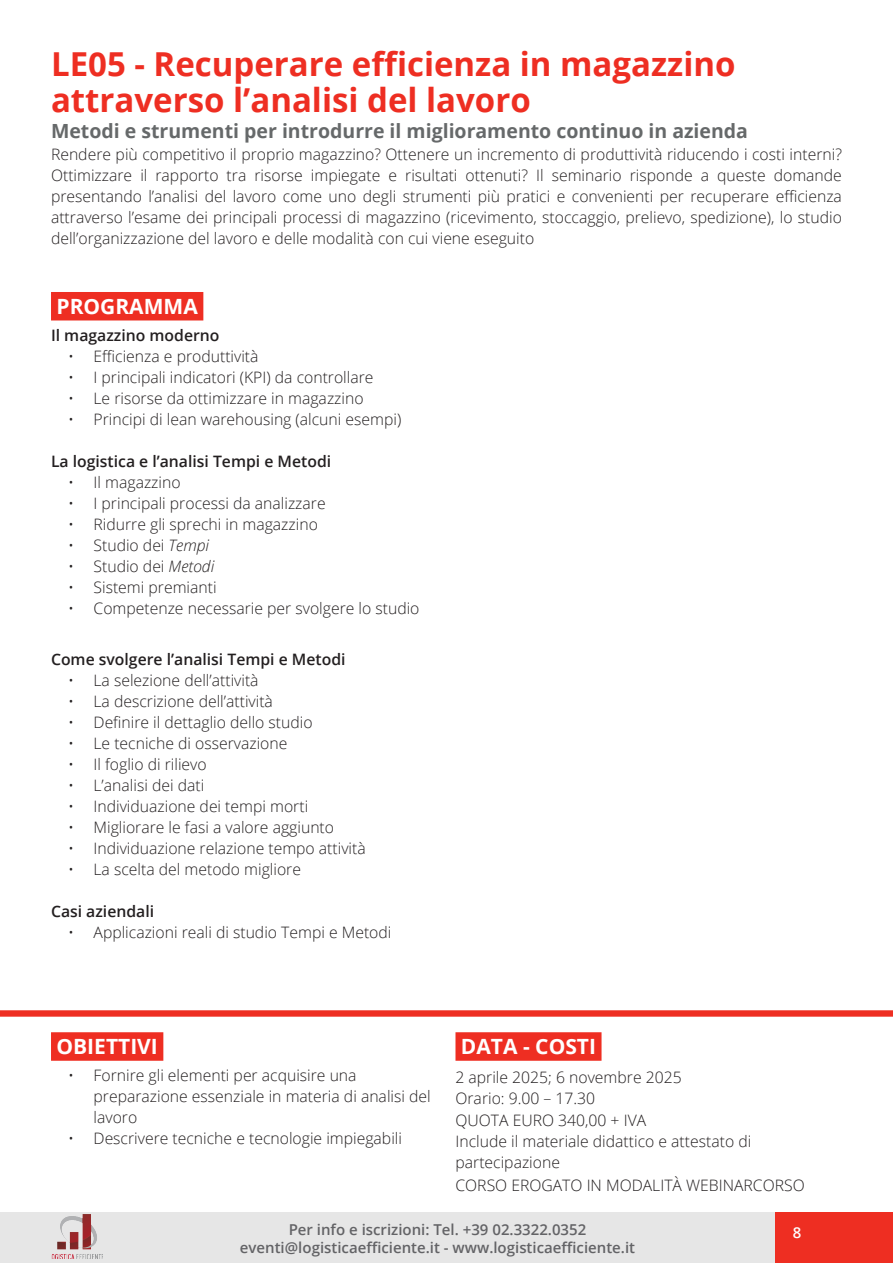
<style>
.page{position:relative;width:893px;height:1263px;background:#fff}
.page>*{position:absolute;margin:0;border:0;box-sizing:border-box;transform-origin:0 0}
.titolo_grigio{font:700 33px/36px "Open Sans";color:#ee2e22}
.t1{font:700 21px "Open Sans";color:#fff}
.titolo_grigio-2{font:700 19.5px "Open Sans";color:#66696a}
.paragrafo-corso{font:300 15.75px/21px "Open Sans";color:#231f20}
.t2{font:600 15.75px "Open Sans";color:#231f20}
.t3{font:600 15px/18px "Open Sans";color:#636366;text-align:center}
.t4{font:600 15px "Open Sans";color:#fff}
.s1{font-style:italic}
</style>
<div class="page">
<div style="left:0;top:1212px;width:893px;height:51px;background:#e6e6e6"></div>
<img style="left:51px;top:1215px;width:52px;height:44px">
<div style="left:776px;top:1212px;width:117px;height:51px;background:#ee2e22"></div>
<div style="left:0;top:1010px;width:893px;height:7px;background:#ee2e22"></div>
<div style="left:51px;top:1032px;width:112px;height:29px;background:#ee2e22"></div>
<div style="left:455px;top:1032px;width:146px;height:29px;background:#ee2e22"></div>
<div style="left:51px;top:292px;width:152px;height:28px;background:#ee2e22"></div>
<p class="titolo_grigio" style="left:51px;top:45px;width:686px">LE05 - Recuperare efficienza in magazzino attraverso l’analisi del lavoro</p>
<p class="titolo_grigio-2" style="left:51px;top:117px;width:698px">Metodi e strumenti per introdurre il miglioramento continuo in azienda</p>
<p class="paragrafo-corso" style="left:51px;top:144px;width:792px;text-align:justify">Rendere più competitivo il proprio magazzino? Ottenere un incremento di produttività riducendo i costi interni?<br>Ottimizzare il rapporto tra risorse impiegate e risultati ottenuti? Il seminario risponde a queste domande presentando l’analisi del lavoro come uno degli strumenti più pratici e convenienti per recuperare efficienza attraverso l’esame dei principali processi di magazzino (ricevimento, stoccaggio, prelievo, spedizione), lo studio dell’organizzazione del lavoro e delle modalità con cui viene eseguito</p>
<p class="t1" style="left:56px;top:291px;width:143px">PROGRAMMA</p>
<p class="t2" style="left:51px;top:324px;width:170px">Il magazzino moderno</p>
<p class="paragrafo-corso" style="left:68px;top:345px;width:192px">• Efficienza e produttività</p>
<p class="paragrafo-corso" style="left:68px;top:366px;width:307px">• I principali indicatori (KPI) da controllare</p>
<p class="paragrafo-corso" style="left:68px;top:387px;width:297px">• Le risorse da ottimizzare in magazzino</p>
<p class="paragrafo-corso" style="left:68px;top:408px;width:335px">• Principi di lean warehousing (alcuni esempi)</p>
<p class="t2" style="left:51px;top:450px;width:282px">La logistica e l’analisi Tempi e Metodi</p>
<p class="paragrafo-corso" style="left:68px;top:471px;width:114px">• Il magazzino</p>
<p class="paragrafo-corso" style="left:68px;top:492px;width:259px">• I principali processi da analizzare</p>
<p class="paragrafo-corso" style="left:68px;top:513px;width:251px">• Ridurre gli sprechi in magazzino</p>
<p class="paragrafo-corso" style="left:68px;top:534px;width:143px">• Studio dei <span class="s1">Tempi</span></p>
<p class="paragrafo-corso" style="left:68px;top:555px;width:148px">• Studio dei <span class="s1">Metodi</span></p>
<p class="paragrafo-corso" style="left:68px;top:576px;width:150px">• Sistemi premianti</p>
<p class="paragrafo-corso" style="left:68px;top:597px;width:353px">• Competenze necessarie per svolgere lo studio</p>
<p class="t2" style="left:51px;top:648px;width:296px">Come svolgere l’analisi Tempi e Metodi</p>
<p class="paragrafo-corso" style="left:68px;top:669px;width:192px">• La selezione dell’attività</p>
<p class="paragrafo-corso" style="left:68px;top:690px;width:206px">• La descrizione dell’attività</p>
<p class="paragrafo-corso" style="left:68px;top:711px;width:246px">• Definire il dettaglio dello studio</p>
<p class="paragrafo-corso" style="left:68px;top:732px;width:221px">• Le tecniche di osservazione</p>
<p class="paragrafo-corso" style="left:68px;top:753px;width:140px">• Il foglio di rilievo</p>
<p class="paragrafo-corso" style="left:68px;top:774px;width:138px">• L’analisi dei dati</p>
<p class="paragrafo-corso" style="left:68px;top:795px;width:242px">• Individuazione dei tempi morti</p>
<p class="paragrafo-corso" style="left:68px;top:816px;width:268px">• Migliorare le fasi a valore aggiunto</p>
<p class="paragrafo-corso" style="left:68px;top:837px;width:299px">• Individuazione relazione tempo attività</p>
<p class="paragrafo-corso" style="left:68px;top:858px;width:235px">• La scelta del metodo migliore</p>
<p class="t2" style="left:51px;top:900px;width:105px">Casi aziendali</p>
<p class="paragrafo-corso" style="left:68px;top:921px;width:325px">• Applicazioni reali di studio Tempi e Metodi</p>
<p class="t1" style="left:56px;top:1031px;width:103px">OBIETTIVI</p>
<p class="paragrafo-corso" style="left:94px;top:1064px;width:339px;text-indent:-26px">• Fornire gli elementi per acquisire una preparazione essenziale in materia di analisi del lavoro</p>
<p class="paragrafo-corso" style="left:68px;top:1127px;width:335px">• Descrivere tecniche e tecnologie impiegabili</p>
<p class="t1" style="left:461px;top:1031px;width:137px">DATA - COSTI</p>
<p class="paragrafo-corso" style="left:455px;top:1066px;width:228px">2 aprile 2025; 6 novembre 2025</p>
<p class="paragrafo-corso" style="left:455px;top:1087px;width:141px">Orario: 9.00 – 17.30</p>
<p class="paragrafo-corso" style="left:455px;top:1109px;width:297px">QUOTA EURO 340,00 + IVA<br>Include il materiale didattico e attestato di partecipazione</p>
<p class="paragrafo-corso" style="left:455px;top:1174px;width:351px">CORSO EROGATO IN MODALITÀ WEBINARCORSO</p>
<p class="t3" style="left:240px;top:1220px;width:397px">Per info e iscrizioni: Tel. +39 02.3322.0352 eventi@logisticaefficiente.it - www.logisticaefficiente.it</p>
<p class="t4" style="left:793px;top:1222px;width:10px">8</p>
</div>
